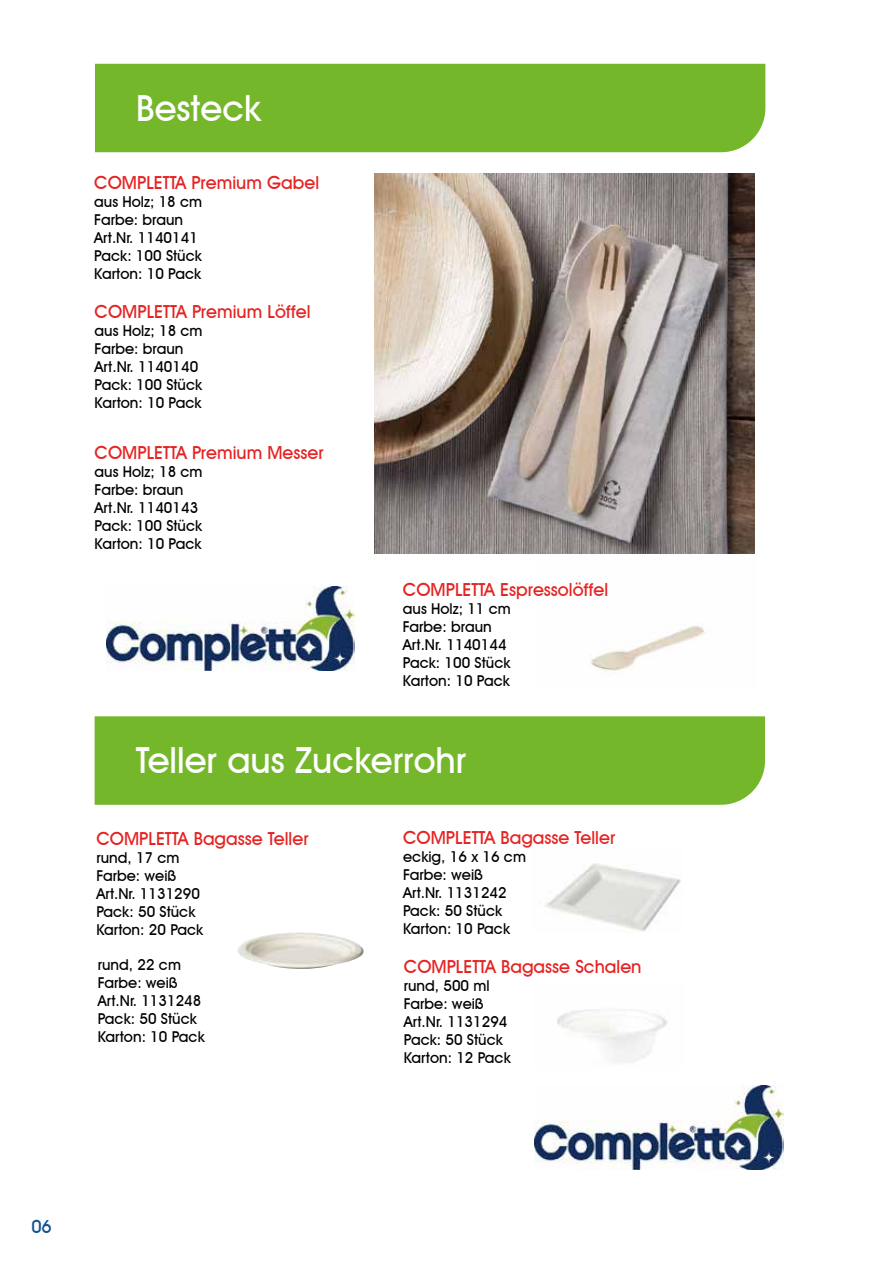
<style>
.page{position:relative;width:893px;height:1263px;background:#fff}
.page>*{position:absolute;margin:0;border:0;box-sizing:border-box;transform-origin:0 0}
.t1{font:500 36px "Avant Garde IT Cby BT";color:#fff}
.t2{font:500 18px "Avant Garde IT Cby BT";color:#e52322}
.t3{font:500 18px "Avant Garde IT Cby BT";color:#105192}
.t4{font:500 15px/18px "Avant Garde IT Cby BT";color:#000}
</style>
<div class="page">
<img style="left:545px;top:863px;width:136px;height:69px">
<img style="left:590px;top:625px;width:115px;height:47px">
<div style="left:95px;top:64px;width:670px;height:88px;background:#75b72a"></div>
<img style="left:374px;top:173px;width:381px;height:381px">
<div style="left:95px;top:716px;width:670px;height:89px;background:#75b72a"></div>
<img style="left:237px;top:932px;width:127px;height:37px">
<img style="left:557px;top:1009px;width:111px;height:53px">
<img style="left:106px;top:587px;width:249px;height:83px">
<img style="left:535px;top:1086px;width:248px;height:83px">
<h1 class="t1" style="left:136px;top:86px;width:127px">Besteck</h1>
<p class="t2" style="left:94px;top:172px;width:226px">COMPLETTA Premium Gabel</p>
<p class="t4" style="left:94px;top:193px;width:110px">aus Holz; 18 cm<br>Farbe: braun<br>Art.Nr. 1140141<br>Pack: 100 Stück<br>Karton: 10 Pack</p>
<p class="t2" style="left:95px;top:301px;width:218px">COMPLETTA Premium Löffel</p>
<p class="t4" style="left:95px;top:322px;width:110px">aus Holz; 18 cm<br>Farbe: braun<br>Art.Nr. 1140140<br>Pack: 100 Stück<br>Karton: 10 Pack</p>
<p class="t2" style="left:95px;top:442px;width:231px">COMPLETTA Premium Messer</p>
<p class="t4" style="left:95px;top:463px;width:110px">aus Holz; 18 cm<br>Farbe: braun<br>Art.Nr. 1140143<br>Pack: 100 Stück<br>Karton: 10 Pack</p>
<p class="t2" style="left:403px;top:578px;width:207px">COMPLETTA Espressolöffel</p>
<p class="t4" style="left:403px;top:599px;width:110px">aus Holz; 11 cm<br>Farbe: braun<br>Art.Nr. 1140144<br>Pack: 100 Stück<br>Karton: 10 Pack</p>
<h1 class="t1" style="left:136px;top:738px;width:332px">Teller aus Zuckerrohr</h1>
<p class="t2" style="left:96px;top:827px;width:214px">COMPLETTA Bagasse Teller</p>
<p class="t4" style="left:96px;top:848px;width:109px">rund, 17 cm<br>Farbe: weiß<br>Art.Nr. 1131290<br>Pack: 50 Stück<br>Karton: 20 Pack</p>
<p class="t4" style="left:98px;top:955px;width:109px">rund, 22 cm<br>Farbe: weiß<br>Art.Nr. 1131248<br>Pack: 50 Stück<br>Karton: 10 Pack</p>
<p class="t2" style="left:403px;top:826px;width:214px">COMPLETTA Bagasse Teller</p>
<p class="t4" style="left:403px;top:847px;width:124px">eckig, 16 x 16 cm<br>Farbe: weiß<br>Art.Nr. 1131242<br>Pack: 50 Stück<br>Karton: 10 Pack</p>
<p class="t2" style="left:404px;top:956px;width:239px">COMPLETTA Bagasse Schalen</p>
<p class="t4" style="left:404px;top:976px;width:109px">rund, 500 ml<br>Farbe: weiß<br>Art.Nr. 1131294<br>Pack: 50 Stück<br>Karton: 12 Pack</p>
<p class="t3" style="left:31px;top:1215px;width:22px">06</p>
</div>
